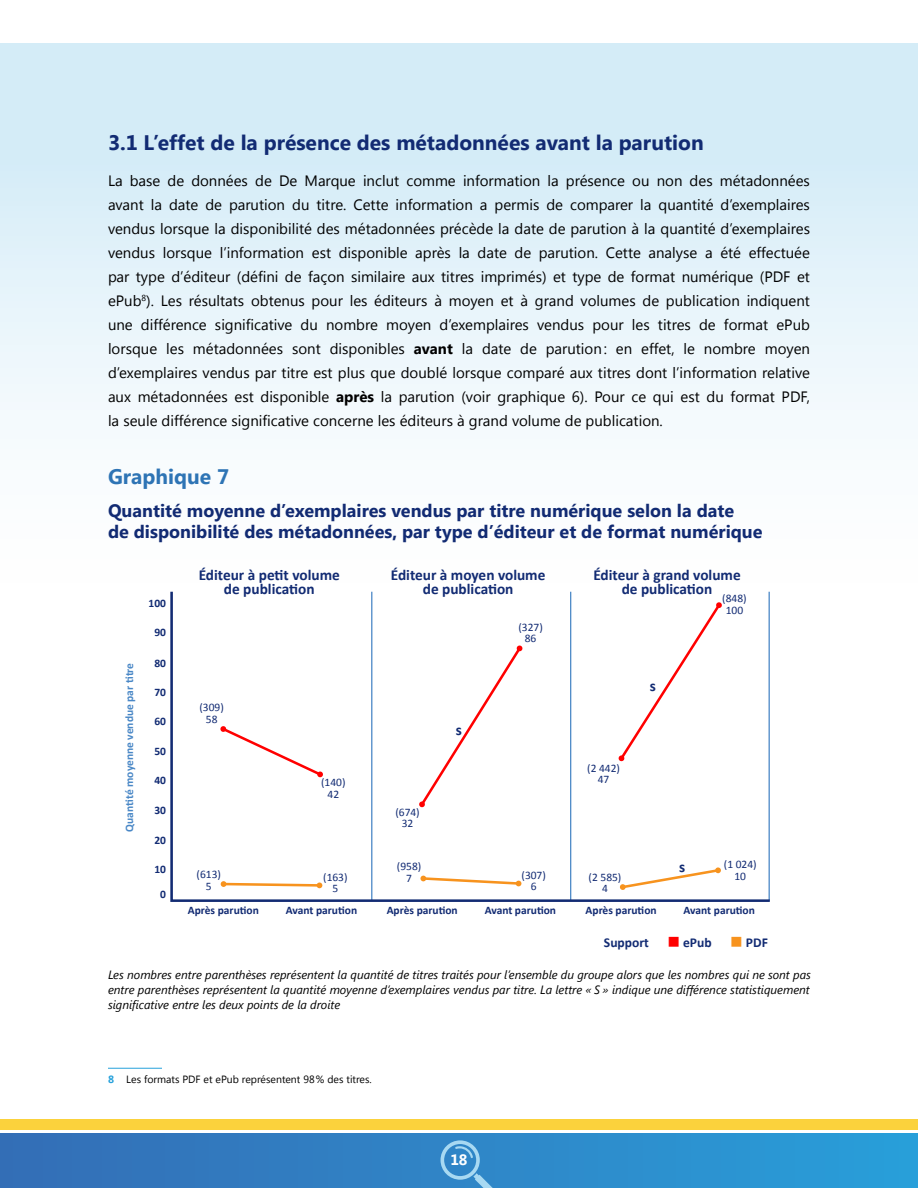
<style>
.page{position:relative;width:918px;height:1188px;background:#fff}
.page>*{position:absolute;margin:0;border:0;box-sizing:border-box;transform-origin:0 0}
.t1{font:700 21px "Segoe UI";color:#122b73}
.t2{font:700 21px "Segoe UI";color:#2e74b5}
.t3{font:700 18px/21px "Segoe UI";color:#122b73}
.t4{font:700 15.3px/14.1px "Calibri";color:#122b73;text-align:center}
.t5{font:15px/24px "Segoe UI";color:#000;text-align:justify}
.t6{font:700 15px "Segoe UI";color:#fff}
.t7{font:700 13.5px "Calibri";color:#122b73}
.t8{font:italic 12px/15px "Segoe UI";color:#000;text-align:justify}
.t9{font:700 11.55px/25.2px "Calibri";color:#122b73;text-align:center}
.t10{font:11.55px/11.4px "Calibri";color:#122b73;text-align:center}
.t11{font:700 11.55px "Calibri";color:#4987c6}
.t12{font:10.5px "Segoe UI";color:#000}
.s1{font-weight:700}
.s2{color:#f00}
.s3{color:#f7931e}
.s4{font-weight:700;color:#26a1db}
</style>
<div class="page">
<div style="left:0;top:43px;width:918px;height:631px;background:linear-gradient(to bottom,#cfeaf6,#fff)"></div>
<div style="left:0;top:1120px;width:918px;height:10px;background:#fbd23c"></div>
<div style="left:0;top:1133px;width:918px;height:55px;background:linear-gradient(to right,#356db5,#299fd9)"></div>
<svg style="left:441px;top:1140px;width:59px;height:48px;background:#4796cf"></svg>
<hr style="left:108px;top:1068px;width:54px;height:1px;background:#26a1db">
<svg style="left:169px;top:589px;width:603px;height:313px"></svg>
<svg style="left:220px;top:726px;width:104px;height:52px"></svg>
<svg style="left:221px;top:881px;width:101px;height:7px"></svg>
<svg style="left:418px;top:645px;width:105px;height:163px"></svg>
<svg style="left:420px;top:876px;width:102px;height:10px"></svg>
<svg style="left:618px;top:602px;width:105px;height:160px"></svg>
<svg style="left:620px;top:867px;width:101px;height:23px"></svg>
<h1 class="t1" style="left:108px;top:128px;width:597px">3.1 L’effet de la présence des métadonnées avant la parution</h1>
<p class="t5" style="left:108px;top:168px;width:704px">La base de données de De Marque inclut comme information la présence ou non des métadonnées avant la date de parution du titre. Cette information a permis de comparer la quantité d’exemplaires vendus lorsque la disponibilité des métadonnées précède la date de parution à la quantité d’exemplaires vendus lorsque l’information est disponible après la date de parution. Cette analyse a été effectuée par type d’éditeur (défini de façon similaire aux titres imprimés) et type de format numérique (PDF et ePub<sup>8</sup>). Les résultats obtenus pour les éditeurs à moyen et à grand volumes de publication indiquent une différence significative du nombre moyen d’exemplaires vendus pour les titres de format ePub lorsque les métadonnées sont disponibles <span class="s1">avant</span> la date de parution: en effet, le nombre moyen d’exemplaires vendus par titre est plus que doublé lorsque comparé aux titres dont l’information relative aux métadonnées est disponible <span class="s1">après</span> la parution (voir graphique 6). Pour ce qui est du format PDF, la seule différence significative concerne les éditeurs à grand volume de publication.</p>
<h1 class="t2" style="left:108px;top:461px;width:123px">Graphique 7</h1>
<p class="t3" style="left:108px;top:499px;width:656px">Quantité moyenne d’exemplaires vendus par titre numérique selon la date<br>de disponibilité des métadonnées, par type d’éditeur et de format numérique</p>
<p class="t11" style="left:122px;top:832px;width:170px;rotate:-90deg">Quantité moyenne vendue par titre</p>
<p class="t9" style="left:149px;top:590px;width:19px">100</p>
<p class="t9" style="left:154px;top:619px;width:13px">90</p>
<p class="t9" style="left:154px;top:650px;width:13px">80</p>
<p class="t9" style="left:154px;top:679px;width:13px">70</p>
<p class="t9" style="left:154px;top:708px;width:13px">60</p>
<p class="t9" style="left:154px;top:738px;width:13px">50</p>
<p class="t9" style="left:154px;top:767px;width:13px">40</p>
<p class="t9" style="left:154px;top:797px;width:13px">30</p>
<p class="t9" style="left:154px;top:827px;width:13px">20</p>
<p class="t9" style="left:154px;top:856px;width:13px">10<br>0</p>
<p class="t4" style="left:199px;top:568px;width:143px">Éditeur à petit volume de publication</p>
<p class="t4" style="left:391px;top:568px;width:156px">Éditeur à moyen volume de publication</p>
<p class="t4" style="left:593px;top:568px;width:149px">Éditeur à grand volume de publication</p>
<p class="t10" style="left:722px;top:592px;width:26px">(848)<br>100</p>
<p class="t10" style="left:199px;top:701px;width:26px">(309)<br>58</p>
<p class="t10" style="left:321px;top:776px;width:26px">(140)<br>42</p>
<p class="t10" style="left:197px;top:868px;width:26px">(613)<br>5</p>
<p class="t10" style="left:323px;top:871px;width:26px">(163)<br>5</p>
<p class="t9" style="left:188px;top:897px;width:73px">Après parution</p>
<p class="t9" style="left:286px;top:897px;width:73px">Avant parution</p>
<p class="t10" style="left:395px;top:806px;width:26px">(674)<br>32</p>
<p class="t10" style="left:397px;top:860px;width:26px">(958)<br>7</p>
<p class="t4" style="left:456px;top:722px;width:8px">s</p>
<p class="t10" style="left:518px;top:621px;width:26px">(327)<br>86</p>
<p class="t10" style="left:587px;top:761px;width:34px">(2 442)<br>47</p>
<p class="t4" style="left:650px;top:678px;width:8px">s</p>
<p class="t10" style="left:522px;top:869px;width:26px">(307)<br>6</p>
<p class="t10" style="left:589px;top:871px;width:34px">(2 585)<br>4</p>
<p class="t4" style="left:679px;top:859px;width:8px">s</p>
<p class="t10" style="left:724px;top:858px;width:34px">(1 024)<br>10</p>
<p class="t9" style="left:387px;top:897px;width:73px">Après parution</p>
<p class="t9" style="left:485px;top:897px;width:73px">Avant parution</p>
<p class="t9" style="left:586px;top:897px;width:73px">Après parution</p>
<p class="t9" style="left:684px;top:897px;width:73px">Avant parution</p>
<p class="t7" style="left:604px;top:934px;width:165px">Support <span class="s2">■</span> ePub <span class="s3">■</span> PDF</p>
<p class="t8" style="left:108px;top:966px;width:704px">Les nombres entre parenthèses représentent la quantité de titres traités pour l’ensemble du groupe alors que les nombres qui ne sont pas entre parenthèses représentent la quantité moyenne d’exemplaires vendus par titre. La lettre « S » indique une différence statistiquement significative entre les deux points de la droite</p>
<p class="t12" style="left:108px;top:1072px;width:265px"><span class="s4">8</span> Les formats PDF et ePub représentent 98% des titres.</p>
<p class="t6" style="left:450px;top:1149px;width:19px">18</p>
</div>
